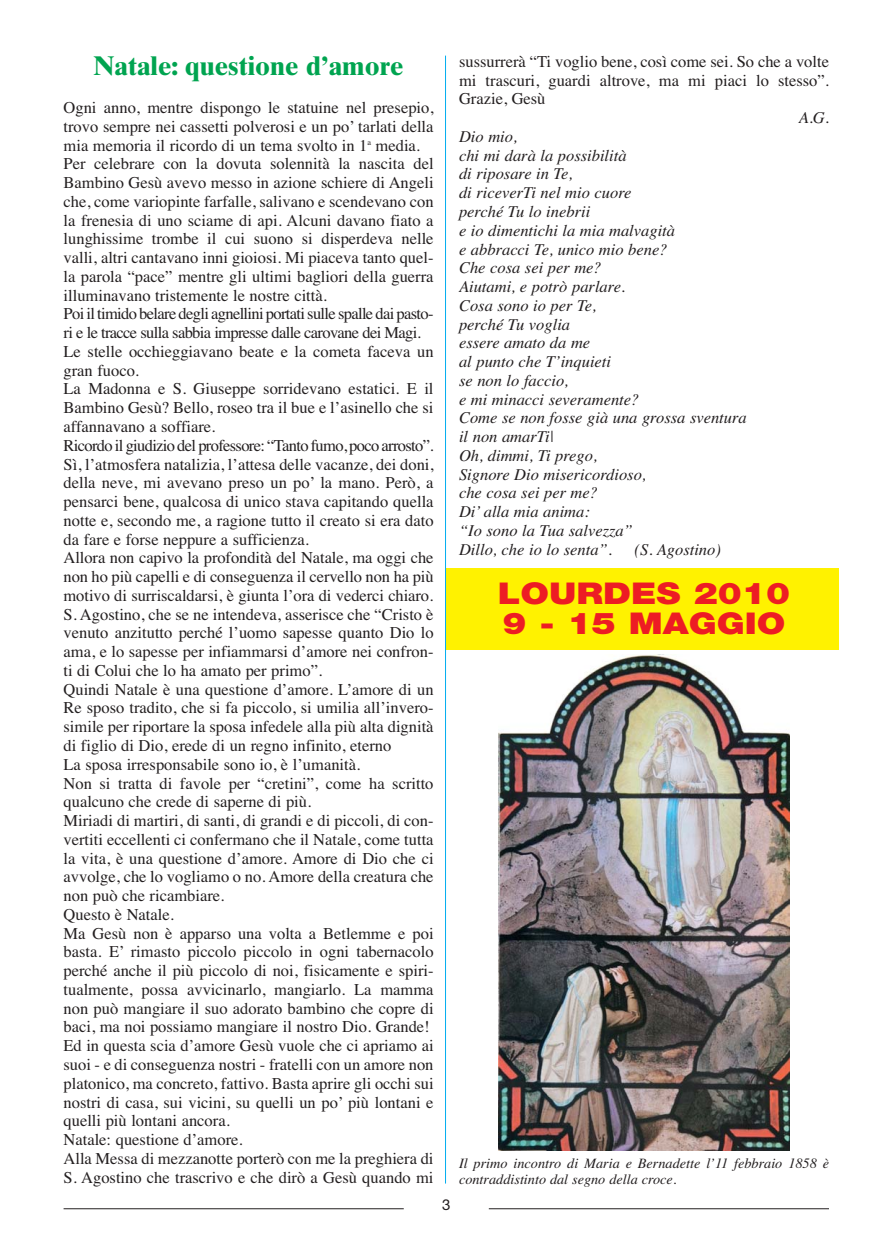
<style>
.page{position:relative;width:893px;height:1234px;background:#fff}
.page>*{position:absolute;margin:0;border:0;box-sizing:border-box;transform-origin:0 0}
.t1{font:900 30px/30px "Helvetica Neue";color:#ed1c24;scale:1.2 1}
.t2{font:700 27px "Times Ten";color:#00a450}
.t3{font:16.5px/18.8px "Times";color:#231f20}
.t4{font:italic 16.5px/18.8px "Times";color:#231f20}
.t5{font:15px "Helvetica Neue";color:#231f20}
.t6{font:italic 14.25px/16.5px "Times";color:#231f20}
</style>
<div class="page">
<div style="left:446px;top:568px;width:393px;height:81px;background:#fff200"></div>
<hr style="left:64px;top:1207px;width:340px;height:1px;background:#231f20">
<hr style="left:489px;top:1207px;width:340px;height:1px;background:#231f20">
<hr style="left:445px;top:56px;width:1px;height:1127px;background:#00adef">
<img style="left:498px;top:654px;width:292px;height:496px">
<h2 class="t2" style="left:94px;top:56px;width:311px">Natale: questione d’amore</h2>
<p class="t3" style="left:64px;top:100px;width:372px">Ogni anno, mentre dispongo le statuine nel presepio, trovo sempre nei cassetti polverosi e un po’ tarlati della mia memoria il ricordo di un tema svolto in 1<sup>a</sup> media.<br>Per celebrare con la dovuta solennità la nascita del Bambino Gesù avevo messo in azione schiere di Angeli che, come variopinte farfalle, salivano e scendevano con la frenesia di uno sciame di api. Alcuni davano fiato a lunghissime trombe il cui suono si disperdeva nelle valli, altri cantavano inni gioiosi. Mi piaceva tanto quel&shy;la parola “pace” mentre gli ultimi bagliori della guerra illuminavano tristemente le nostre città.<br>Poi il timido belare degli agnellini portati sulle spalle dai pasto&shy;ri e le tracce sulla sabbia impresse dalle carovane dei Magi.<br>Le stelle occhieggiavano beate e la cometa faceva un gran fuoco.<br>La Madonna e S. Giuseppe sorridevano estatici. E il Bambino Gesù? Bello, roseo tra il bue e l’asinello che si affannavano a soffiare.<br>Ricordo il giudizio del professore: “Tanto fumo, poco arrosto”.<br>Sì, l’atmosfera natalizia, l’attesa delle vacanze, dei doni, della neve, mi avevano preso un po’ la mano. Però, a pensarci bene, qualcosa di unico stava capitando quella notte e, secondo me, a ragione tutto il creato si era dato da fare e forse neppure a sufficienza.<br>Allora non capivo la profondità del Natale, ma oggi che non ho più capelli e di conseguenza il cervello non ha più motivo di surriscaldarsi, è giunta l’ora di vederci chiaro.<br>S. Agostino, che se ne intendeva, asserisce che “Cristo è venuto anzitutto perché l’uomo sapesse quanto Dio lo ama, e lo sapesse per infiammarsi d’amore nei confron&shy;ti di Colui che lo ha amato per primo”.<br>Quindi Natale è una questione d’amore. L’amore di un Re sposo tradito, che si fa piccolo, si umilia all’invero&shy;simile per riportare la sposa infedele alla più alta dignità di figlio di Dio, erede di un regno infinito, eterno<br>La sposa irresponsabile sono io, è l’umanità.<br>Non si tratta di favole per “cretini”, come ha scritto qualcuno che crede di saperne di più.<br>Miriadi di martiri, di santi, di grandi e di piccoli, di con&shy;vertiti eccellenti ci confermano che il Natale, come tutta la vita, è una questione d’amore. Amore di Dio che ci avvolge, che lo vogliamo o no. Amore della creatura che non può che ricambiare.<br>Questo è Natale.<br>Ma Gesù non è apparso una volta a Betlemme e poi basta. E’ rimasto piccolo piccolo in ogni tabernacolo perché anche il più piccolo di noi, fisicamente e spiri&shy;tualmente, possa avvicinarlo, mangiarlo. La mamma non può mangiare il suo adorato bambino che copre di baci, ma noi possiamo mangiare il nostro Dio. Grande!<br>Ed in questa scia d’amore Gesù vuole che ci apriamo ai suoi - e di conseguenza nostri - fratelli con un amore non platonico, ma concreto, fattivo. Basta aprire gli occhi sui nostri di casa, sui vicini, su quelli un po’ più lontani e quelli più lontani ancora.<br>Natale: questione d’amore.<br>Alla Messa di mezzanotte porterò con me la preghiera di S. Agostino che trascrivo e che dirò a Gesù quando mi</p>
<p class="t3" style="left:459px;top:54px;width:371px;text-align:justify">sussurrerà “Ti voglio bene, così come sei. So che a volte mi trascuri, guardi altrove, ma mi piaci lo stesso”.<br>Grazie, Gesù</p>
<p class="t4" style="left:799px;top:110px;width:32px">A.G.</p>
<p class="t4" style="left:459px;top:128px;width:289px">Dio mio,<br>chi mi darà la possibilità<br>di riposare in Te,<br>di riceverTi nel mio cuore<br>perché Tu lo inebrii<br>e io dimentichi la mia malvagità<br>e abbracci Te, unico mio bene?<br>Che cosa sei per me?<br>Aiutami, e potrò parlare.<br>Cosa sono io per Te,<br>perché Tu voglia<br>essere amato da me<br>al punto che T’inquieti<br>se non lo faccio,<br>e mi minacci severamente?<br>Come se non fosse già una grossa sventura il non amarTi|<br>Oh, dimmi, Ti prego,<br>Signore Dio misericordioso,<br>che cosa sei per me?<br>Di’ alla mia anima:<br>“Io sono la Tua salvezza”<br>Dillo, che io lo senta”.</p>
<p class="t4" style="left:635px;top:541px;width:88px">(S. Agostino)</p>
<h1 class="t1" style="left:498px;top:580px;width:245px">LOURDES 2010<br>9 - 15 MAGGIO</h1>
<p class="t5" style="left:442px;top:1198px;width:10px">3</p>
<p class="t6" style="left:459px;top:1155px;width:371px">Il primo incontro di Maria e Bernadette l’11 febbraio 1858 è contraddistinto dal segno della croce.</p>
</div>
